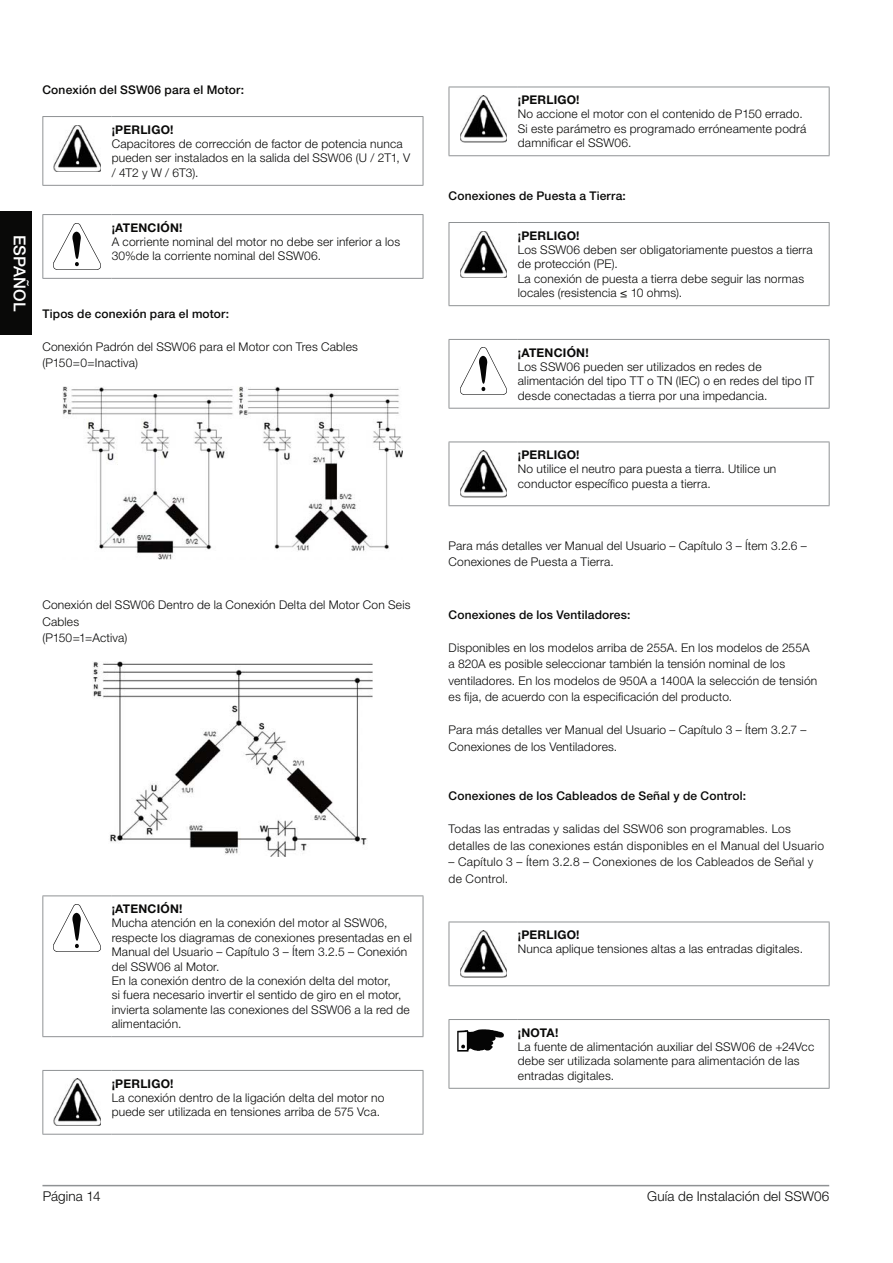
<style>
.page{position:relative;width:893px;height:1263px;background:#fff}
.page>*{position:absolute;margin:0;border:0;box-sizing:border-box;transform-origin:0 0}
.t1{font:500 16.5px "Helvetica Neue LT Pro";letter-spacing:.005em;color:#fff}
.t2{font:300 13.5px "Helvetica Neue LT Pro";letter-spacing:.01em;color:#090908}
.t3{font:300 12px/14.4px "Helvetica Neue LT Pro";letter-spacing:.015em;color:#090908}
.t4{font:500 12px "Helvetica Neue LT Pro";letter-spacing:.015em;color:#090908}
.t5{font:700 12px "Helvetica Neue LT Pro";letter-spacing:.02em;color:#090908}
</style>
<div class="page">
<hr style="left:42px;top:1185px;width:787px;height:1px;background:#8f9294">
<div style="left:0;top:212px;width:32px;height:123px;background:#090908"></div>
<hr style="left:42px;top:116px;width:70px;height:1px;background:#8f9294">
<hr style="left:42px;top:117px;width:1px;height:68px;background:#8f9294">
<hr style="left:112px;top:116px;width:311px;height:1px;background:#8f9294">
<hr style="left:423px;top:117px;width:1px;height:68px;background:#8f9294">
<hr style="left:42px;top:185px;width:70px;height:1px;background:#8f9294">
<hr style="left:112px;top:185px;width:311px;height:1px;background:#8f9294">
<img style="left:54px;top:125px;width:47px;height:47px">
<hr style="left:42px;top:214px;width:70px;height:1px;background:#8f9294">
<hr style="left:42px;top:215px;width:1px;height:63px;background:#8f9294">
<hr style="left:112px;top:214px;width:311px;height:1px;background:#8f9294">
<hr style="left:423px;top:215px;width:1px;height:63px;background:#8f9294">
<hr style="left:42px;top:278px;width:70px;height:1px;background:#8f9294">
<hr style="left:112px;top:278px;width:311px;height:1px;background:#8f9294">
<img style="left:54px;top:223px;width:47px;height:47px">
<img style="left:63px;top:386px;width:340px;height:174px">
<img style="left:93px;top:661px;width:280px;height:196px">
<hr style="left:42px;top:896px;width:70px;height:1px;background:#8f9294">
<hr style="left:42px;top:896px;width:1px;height:140px;background:#8f9294">
<hr style="left:112px;top:896px;width:311px;height:1px;background:#8f9294">
<hr style="left:423px;top:896px;width:1px;height:140px;background:#8f9294">
<hr style="left:42px;top:1036px;width:70px;height:1px;background:#8f9294">
<hr style="left:112px;top:1036px;width:311px;height:1px;background:#8f9294">
<img style="left:54px;top:904px;width:47px;height:47px">
<hr style="left:42px;top:1070px;width:70px;height:1px;background:#8f9294">
<hr style="left:42px;top:1071px;width:1px;height:63px;background:#8f9294">
<hr style="left:112px;top:1070px;width:311px;height:1px;background:#8f9294">
<hr style="left:423px;top:1071px;width:1px;height:63px;background:#8f9294">
<hr style="left:42px;top:1134px;width:70px;height:1px;background:#8f9294">
<hr style="left:112px;top:1134px;width:311px;height:1px;background:#8f9294">
<img style="left:54px;top:1079px;width:47px;height:47px">
<hr style="left:449px;top:87px;width:69px;height:1px;background:#8f9294">
<hr style="left:449px;top:87px;width:1px;height:68px;background:#8f9294">
<hr style="left:518px;top:87px;width:311px;height:1px;background:#8f9294">
<hr style="left:829px;top:87px;width:1px;height:68px;background:#8f9294">
<hr style="left:449px;top:155px;width:380px;height:1px;background:#8f9294">
<img style="left:460px;top:95px;width:47px;height:47px">
<hr style="left:449px;top:222px;width:69px;height:1px;background:#8f9294">
<hr style="left:449px;top:223px;width:1px;height:82px;background:#8f9294">
<hr style="left:518px;top:222px;width:311px;height:1px;background:#8f9294">
<hr style="left:829px;top:223px;width:1px;height:82px;background:#8f9294">
<hr style="left:449px;top:305px;width:380px;height:1px;background:#8f9294">
<img style="left:460px;top:231px;width:47px;height:47px">
<hr style="left:449px;top:339px;width:69px;height:1px;background:#8f9294">
<hr style="left:449px;top:340px;width:1px;height:68px;background:#8f9294">
<hr style="left:518px;top:339px;width:311px;height:1px;background:#8f9294">
<hr style="left:829px;top:340px;width:1px;height:68px;background:#8f9294">
<hr style="left:449px;top:408px;width:380px;height:1px;background:#8f9294">
<img style="left:460px;top:348px;width:47px;height:47px">
<hr style="left:449px;top:442px;width:69px;height:1px;background:#8f9294">
<hr style="left:449px;top:442px;width:1px;height:63px;background:#8f9294">
<hr style="left:518px;top:442px;width:311px;height:1px;background:#8f9294">
<hr style="left:829px;top:442px;width:1px;height:63px;background:#8f9294">
<hr style="left:449px;top:505px;width:380px;height:1px;background:#8f9294">
<img style="left:460px;top:450px;width:47px;height:47px">
<hr style="left:449px;top:922px;width:69px;height:1px;background:#8f9294">
<hr style="left:449px;top:922px;width:1px;height:63px;background:#8f9294">
<hr style="left:518px;top:922px;width:311px;height:1px;background:#8f9294">
<hr style="left:829px;top:922px;width:1px;height:63px;background:#8f9294">
<hr style="left:449px;top:985px;width:380px;height:1px;background:#8f9294">
<img style="left:460px;top:930px;width:47px;height:47px">
<hr style="left:449px;top:1019px;width:69px;height:1px;background:#8f9294">
<hr style="left:449px;top:1020px;width:1px;height:68px;background:#8f9294">
<hr style="left:518px;top:1019px;width:311px;height:1px;background:#8f9294">
<hr style="left:829px;top:1020px;width:1px;height:68px;background:#8f9294">
<hr style="left:449px;top:1088px;width:380px;height:1px;background:#8f9294">
<img style="left:457px;top:1029px;width:47px;height:23px">
<p class="t4" style="left:42px;top:85px;width:203px">Conexión del SSW06 para el Motor:</p>
<p class="t5" style="left:112px;top:125px;width:63px">¡PERLIGO!</p>
<p class="t3" style="left:112px;top:138px;width:300px">Capacitores de corrección de factor de potencia nunca pueden ser instalados en la salida del SSW06 (U / 2T1, V / 4T2 y W / 6T3).</p>
<h1 class="t1" style="left:26px;top:235px;width:78px;rotate:90deg">ESPAÑOL</h1>
<p class="t5" style="left:112px;top:223px;width:72px">¡ATENCIÓN!</p>
<p class="t3" style="left:112px;top:236px;width:290px">A corriente nominal del motor no debe ser inferior a los<br>30%de la corriente nominal del SSW06.</p>
<p class="t4" style="left:42px;top:309px;width:188px">Tipos de conexión para el motor:</p>
<p class="t3" style="left:42px;top:339px;width:317px;line-height:16.5px">Conexión Padrón del SSW06 para el Motor con Tres Cables (P150=0=Inactiva)</p>
<p class="t3" style="left:42px;top:598px;width:370px;line-height:16.5px">Conexión del SSW06 Dentro de la Conexión Delta del Motor Con Seis<br>Cables<br>(P150=1=Activa)</p>
<p class="t5" style="left:112px;top:904px;width:72px">¡ATENCIÓN!</p>
<p class="t3" style="left:112px;top:917px;width:302px">Mucha atención en la conexión del motor al SSW06, respecte los diagramas de conexiones presentadas en el Manual del Usuario – Capítulo 3 – Ítem 3.2.5 – Conexión del SSW06 al Motor.<br>En la conexión dentro de la conexión delta del motor,<br>si fuera necesario invertir el sentido de giro en el motor, invierta solamente las conexiones del SSW06 a la red de alimentación.</p>
<p class="t5" style="left:112px;top:1079px;width:63px">¡PERLIGO!</p>
<p class="t3" style="left:112px;top:1091px;width:274px">La conexión dentro de la ligación delta del motor no puede ser utilizada en tensiones arriba de 575 Vca.</p>
<p class="t5" style="left:518px;top:95px;width:63px">¡PERLIGO!</p>
<p class="t3" style="left:518px;top:108px;width:290px">No accione el motor con el contenido de P150 errado.<br>Si este parámetro es programado erróneamente podrá damnificar el SSW06.</p>
<p class="t4" style="left:449px;top:191px;width:179px">Conexiones de Puesta a Tierra:</p>
<p class="t5" style="left:518px;top:231px;width:63px">¡PERLIGO!</p>
<p class="t3" style="left:518px;top:244px;width:296px">Los SSW06 deben ser obligatoriamente puestos a tierra de protección (PE).<br>La conexión de puesta a tierra debe seguir las normas locales (resistencia ≤ 10 ohms).</p>
<p class="t5" style="left:518px;top:348px;width:72px">¡ATENCIÓN!</p>
<p class="t3" style="left:518px;top:360px;width:298px">Los SSW06 pueden ser utilizados en redes de alimentación del tipo TT o TN (IEC) o en redes del tipo IT desde conectadas a tierra por una impedancia.</p>
<p class="t5" style="left:518px;top:450px;width:63px">¡PERLIGO!</p>
<p class="t3" style="left:518px;top:463px;width:260px">No utilice el neutro para puesta a tierra. Utilice un conductor específico puesta a tierra.</p>
<p class="t3" style="left:449px;top:538px;width:360px;line-height:16.5px">Para más detalles ver Manual del Usuario – Capítulo 3 – Ítem 3.2.6 –<br>Conexiones de Puesta a Tierra.</p>
<p class="t4" style="left:449px;top:610px;width:183px">Conexiones de los Ventiladores:</p>
<p class="t3" style="left:449px;top:640px;width:370px;line-height:16.5px">Disponibles en los modelos arriba de 255A. En los modelos de 255A a 820A es posible seleccionar también la tensión nominal de los ventiladores. En los modelos de 950A a 1400A la selección de tensión es fija, de acuerdo con la especificación del producto.</p>
<p class="t3" style="left:449px;top:723px;width:359px;line-height:16.5px">Para más detalles ver Manual del Usuario – Capítulo 3 – Ítem 3.2.7 –<br>Conexiones de los Ventiladores.</p>
<p class="t4" style="left:449px;top:792px;width:299px">Conexiones de los Cableados de Señal y de Control:</p>
<p class="t3" style="left:449px;top:822px;width:377px;line-height:16.5px">Todas las entradas y salidas del SSW06 son programables. Los detalles de las conexiones están disponibles en el Manual del Usuario</p>
<p class="t3" style="left:449px;top:855px;width:366px;line-height:16.5px">– Capítulo 3 – Ítem 3.2.8 – Conexiones de los Cableados de Señal y de Control.</p>
<p class="t5" style="left:518px;top:930px;width:63px">¡PERLIGO!</p>
<p class="t3" style="left:518px;top:943px;width:287px">Nunca aplique tensiones altas a las entradas digitales.</p>
<p class="t5" style="left:518px;top:1028px;width:42px">¡NOTA!</p>
<p class="t3" style="left:518px;top:1041px;width:298px">La fuente de alimentación auxiliar del SSW06 de +24Vcc debe ser utilizada solamente para alimentación de las entradas digitales.</p>
<p class="t2" style="left:43px;top:1191px;width:59px">Página 14</p>
<p class="t2" style="left:647px;top:1191px;width:184px">Guía de Instalación del SSW06</p>
</div>
